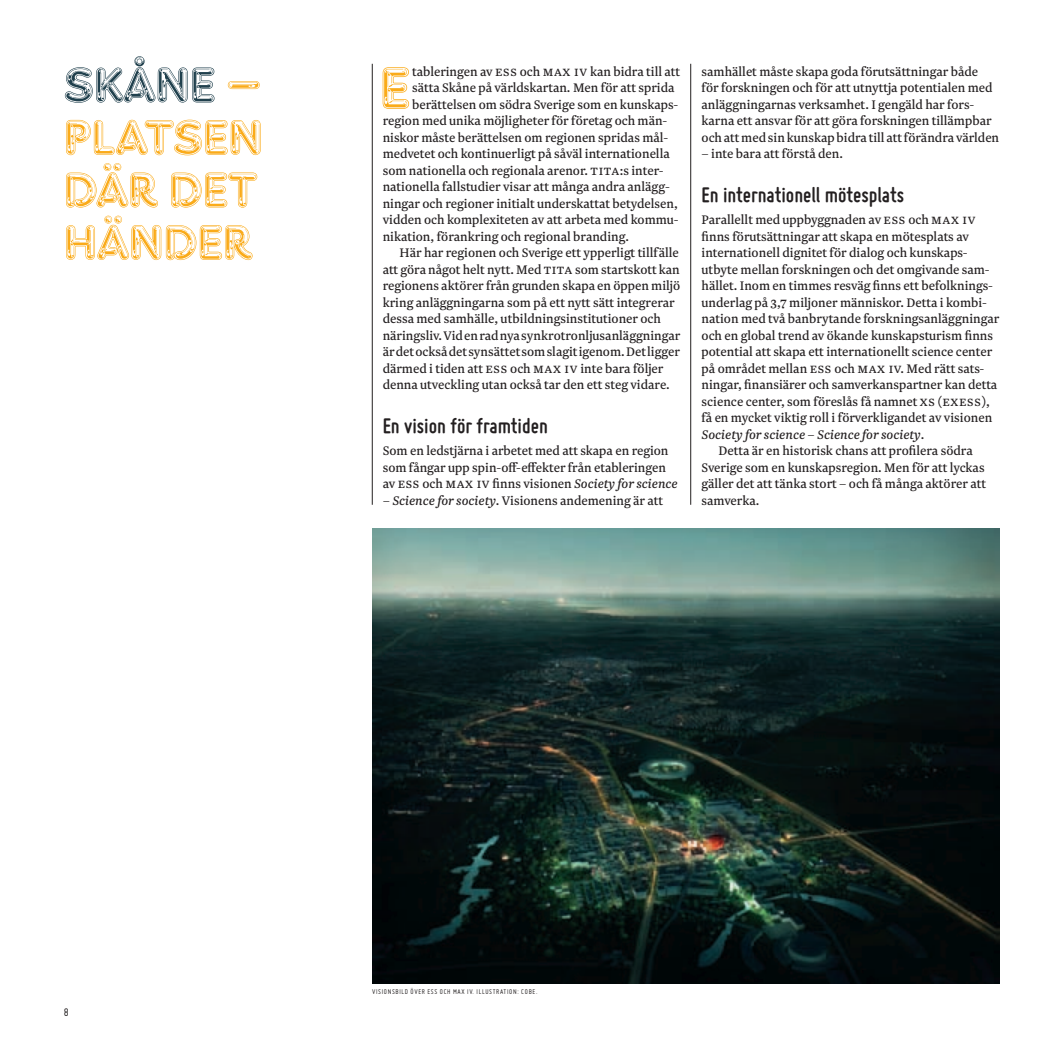
<style>
.page{position:relative;width:1063px;height:1063px;background:#fff}
.page>*{position:absolute;margin:0;border:0;box-sizing:border-box;transform-origin:0 0}
.Brödtext_anfang{font:62.25px "Chromium One D";color:#faab1a}
.Kapitelrubrik{font:52.5px/52.5px "Chromium One D";color:#faab1a;text-align:justify}
.Mellanrubrik_1{font:700 22.5px "Miso";color:#231f20}
.Brödtext_utan_indrag{font:14.55px/16.5px "Newzald";color:#231f20}
.Brödtext{font:14.55px/16.5px "Newzald";color:#231f20}
.Brödtext_anfang-2{font:14.55px "Newzald";color:#231f20}
.t1{font:12px "Miso";color:#231f20}
.Byline{font:7.5px "Miso";letter-spacing:.09em;color:#231f20}
.s1{color:#20404d}
.s2{font-style:italic}
</style>
<div class="page">
<img style="left:372px;top:528px;width:627px;height:455px">
<hr style="left:372px;top:64px;width:1px;height:441px;background:#231f20">
<hr style="left:690px;top:64px;width:1px;height:441px;background:#231f20">
<p class="Kapitelrubrik" style="left:64px;top:58px;width:201px"><span class="s1">SKÅNE</span> – PLATSEN DÄR DET HÄNDER</p>
<p class="Brödtext_anfang" style="left:380px;top:53px;width:31px">E</p>
<p class="Brödtext_anfang-2" style="left:412px;top:63px;width:269px">tableringen av ESS och MAX IV kan bidra till att</p>
<p class="Brödtext_anfang-2" style="left:412px;top:79px;width:264px">sätta Skåne på världskartan. Men för att sprida</p>
<p class="Brödtext_anfang-2" style="left:412px;top:96px;width:267px">berättelsen om södra Sverige som en kunskaps-</p>
<p class="Brödtext_anfang-2" style="left:383px;top:112px;width:286px">region med unika möjligheter för företag och män-</p>
<p class="Brödtext_anfang-2" style="left:383px;top:129px;width:287px">niskor måste berättelsen om regionen spridas mål-</p>
<p class="Brödtext_anfang-2" style="left:383px;top:145px;width:289px">medvetet och kontinuerligt på såväl internationella</p>
<p class="Brödtext_anfang-2" style="left:383px;top:162px;width:281px">som nationella och regionala arenor. TITA:s inter-</p>
<p class="Brödtext_anfang-2" style="left:383px;top:178px;width:289px">nationella fallstudier visar att många andra anlägg-</p>
<p class="Brödtext_anfang-2" style="left:383px;top:195px;width:297px">ningar och regioner initialt underskattat betydelsen,</p>
<p class="Brödtext_anfang-2" style="left:383px;top:211px;width:297px">vidden och komplexiteten av att arbeta med kommu-</p>
<p class="Brödtext_anfang-2" style="left:383px;top:228px;width:248px">nikation, förankring och regional branding.</p>
<p class="Brödtext" style="left:383px;top:244px;width:299px;text-indent:17px">Här har regionen och Sverige ett ypperligt tillfälle att göra något helt nytt. Med TITA som startskott kan regionens aktörer från grunden skapa en öppen miljö kring anläggningarna som på ett nytt sätt integrerar dessa med samhälle, utbildningsinstitutioner och näringsliv. Vid en rad nya synkrotronljusanläggningar är det också det synsättet som slagit igenom. Det ligger därmed i tiden att ESS och MAX IV inte bara följer denna utveckling utan också tar den ett steg vidare.</p>
<p class="Mellanrubrik_1" style="left:383px;top:413px;width:167px">En vision för framtiden</p>
<p class="Brödtext_utan_indrag" style="left:383px;top:442px;width:297px">Som en ledstjärna i arbetet med att skapa en region som fångar upp spin-off-effekter från etableringen av ESS och MAX IV finns visionen <span class="s2">Society for science</span></p>
<p class="Brödtext_utan_indrag" style="left:383px;top:492px;width:282px"><span class="s2">– Science for society</span>. Visionens andemening är att</p>
<p class="Brödtext_utan_indrag" style="left:702px;top:63px;width:299px">samhället måste skapa goda förutsättningar både<br>för forskningen och för att utnyttja potentialen med anläggningarnas verksamhet. I gengäld har fors&shy;karna ett ansvar för att göra forskningen tillämpbar och att med sin kunskap bidra till att förändra världen</p>
<p class="Brödtext_utan_indrag" style="left:702px;top:145px;width:143px">– inte bara att förstå den.</p>
<p class="Mellanrubrik_1" style="left:702px;top:182px;width:204px">En internationell mötesplats</p>
<p class="Brödtext_utan_indrag" style="left:702px;top:211px;width:299px">Parallellt med uppbyggnaden av ESS och MAX IV finns förutsättningar att skapa en mötesplats av internationell dignitet för dialog och kunskaps&shy;utbyte mellan forskningen och det omgivande sam&shy;hället. Inom en timmes resväg finns ett befolknings&shy;underlag på 3,7 miljoner människor. Detta i kombi&shy;nation med två banbrytande forskningsanläggningar och en global trend av ökande kunskapsturism finns potential att skapa ett internationellt science center på området mellan ESS och MAX IV. Med rätt sats&shy;ningar, finansiärer och samverkanspartner kan detta science center, som föreslås få namnet XS (EXESS), få en mycket viktig roll i förverkligandet av visionen <span class="s2">Society for science – Science for society</span>.</p>
<p class="Brödtext" style="left:702px;top:442px;width:286px;text-indent:17px">Detta är en historisk chans att profilera södra Sverige som en kunskapsregion. Men för att lyckas gäller det att tänka stort – och få många aktörer att samverka.</p>
<p class="t1" style="left:64px;top:1006px;width:6px">8</p>
<p class="Byline" style="left:372px;top:987px;width:167px">VISIONSBILD ÖVER ESS OCH MAX IV. ILLUSTRATION: COBE.</p>
</div>
